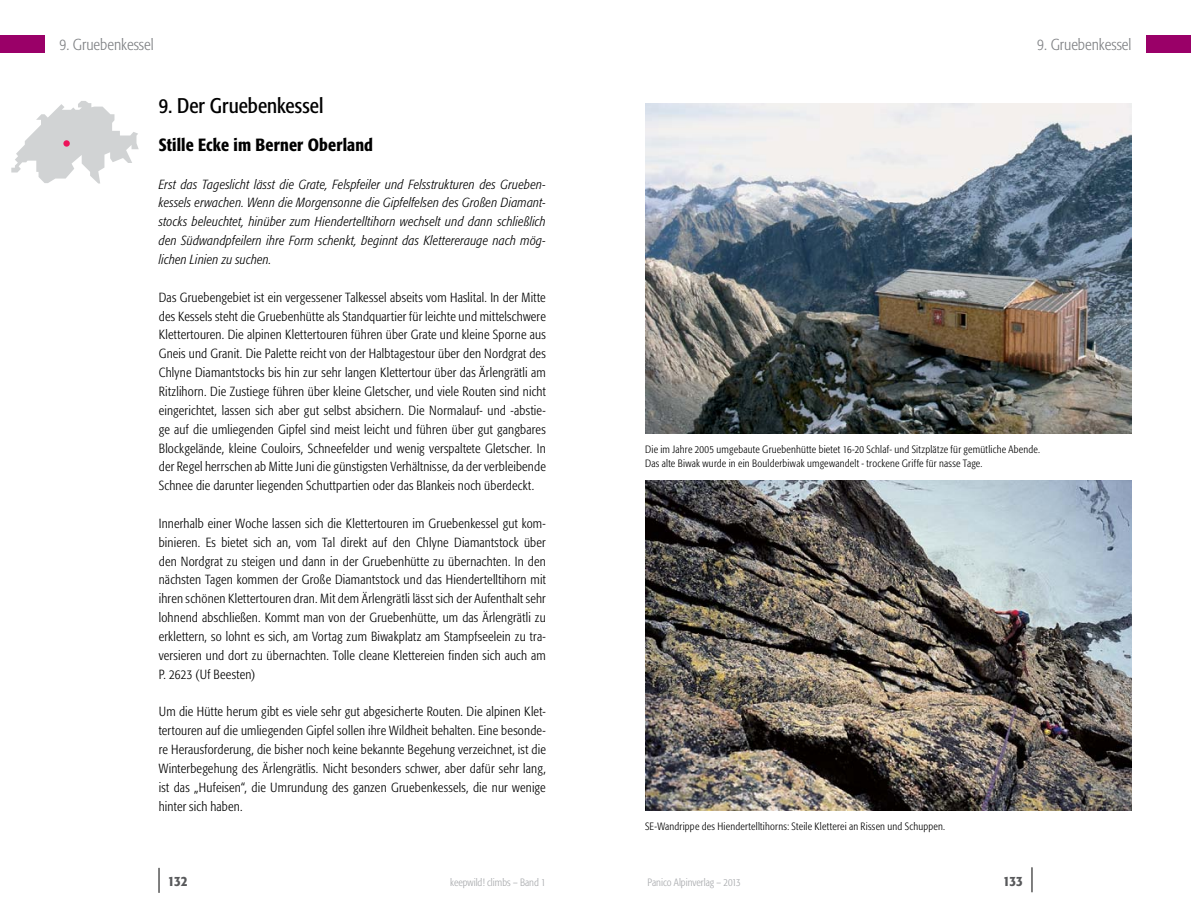
<style>
.page{position:relative;width:1191px;height:918px;background:#fff}
.page>*{position:absolute;margin:0;border:0;box-sizing:border-box;transform-origin:0 0}
.t1{font:21px "Formata Condensed BQ";color:#000}
.t2{font:500 17.5px "Formata Condensed BQ";letter-spacing:.01em;color:#000}
.t3{font:300 15.75px "Formata Condensed BQ";color:#808285}
.t4{font:500 14px "Formata Condensed BQ";letter-spacing:-.015em;color:#58595b}
.t5{font:300 13.12px/18.9px "Formata Condensed BQ";letter-spacing:.015em;color:#000;text-align:justify}
.t6{font:italic 300 13.12px/18.9px "Formata Condensed BQ";letter-spacing:.015em;color:#000;text-align:justify}
.t7{font:300 10.5px/14px "Formata Condensed BQ";letter-spacing:.02em;color:#000}
.t8{font:300 10.5px "Formata Condensed BQ";color:#a7a9ac}
</style>
<div class="page">
<svg style="left:159px;top:868px;width:1px;height:24px"></svg>
<svg style="left:11px;top:101px;width:128px;height:82px"></svg>
<svg style="left:1031px;top:867px;width:1px;height:25px"></svg>
<div style="left:1146px;top:35px;width:45px;height:18px;background:#9a0068"></div>
<div style="left:0;top:35px;width:45px;height:18px;background:#9a0068"></div>
<img style="left:645px;top:481px;width:486px;height:329px">
<img style="left:645px;top:104px;width:486px;height:330px">
<svg style="left:63px;top:140px;width:7px;height:7px"></svg>
<p class="t3" style="left:60px;top:35px;width:96px">9. Gruebenkessel</p>
<p class="t1" style="left:159px;top:93px;width:166px">9. Der Gruebenkessel</p>
<p class="t2" style="left:159px;top:134px;width:216px">Stille Ecke im Berner Oberland</p>
<p class="t6" style="left:159px;top:175px;width:388px">Erst das Tageslicht lässt die Grate, Felspfeiler und Felsstrukturen des Grueben&shy;kessels erwachen. Wenn die Morgensonne die Gipfelfelsen des Großen Diamant&shy;stocks beleuchtet, hinüber zum Hiendertelltihorn wechselt und dann schließlich den Südwandpfeilern ihre Form schenkt, beginnt das Klettererauge nach mög&shy;lichen Linien zu suchen.</p>
<p class="t5" style="left:159px;top:288px;width:388px">Das Gruebengebiet ist ein vergessener Talkessel abseits vom Haslital. In der Mitte des Kessels steht die Gruebenhütte als Standquartier für leichte und mittelschwere Klettertouren. Die alpinen Klettertouren führen über Grate und kleine Sporne aus Gneis und Granit. Die Palette reicht von der Halbtagestour über den Nordgrat des Chlyne Diamantstocks bis hin zur sehr langen Klettertour über das Ärlengrätli am Ritzlihorn. Die Zustiege führen über kleine Gletscher, und viele Routen sind nicht eingerichtet, lassen sich aber gut selbst absichern. Die Normalauf- und -abstie&shy;ge auf die umliegenden Gipfel sind meist leicht und führen über gut gangbares Blockgelände, kleine Couloirs, Schneefelder und wenig verspaltete Gletscher. In der Regel herrschen ab Mitte Juni die günstigsten Verhältnisse, da der verbleibende Schnee die darunter liegenden Schuttpartien oder das Blankeis noch überdeckt.</p>
<p class="t5" style="left:159px;top:514px;width:388px">Innerhalb einer Woche lassen sich die Klettertouren im Gruebenkessel gut kom&shy;binieren. Es bietet sich an, vom Tal direkt auf den Chlyne Diamantstock über den Nordgrat zu steigen und dann in der Gruebenhütte zu übernachten. In den nächsten Tagen kommen der Große Diamantstock und das Hiendertelltihorn mit ihren schönen Klettertouren dran. Mit dem Ärlengrätli lässt sich der Aufenthalt sehr lohnend abschließen. Kommt man von der Gruebenhütte, um das Ärlengrätli zu erklettern, so lohnt es sich, am Vortag zum Biwakplatz am Stampfseelein zu tra&shy;versieren und dort zu übernachten. Tolle cleane Klettereien finden sich auch am P. 2623 (Uf Beesten)</p>
<p class="t5" style="left:159px;top:702px;width:388px">Um die Hütte herum gibt es viele sehr gut abgesicherte Routen. Die alpinen Klet&shy;tertouren auf die umliegenden Gipfel sollen ihre Wildheit behalten. Eine besonde&shy;re Herausforderung, die bisher noch keine bekannte Begehung verzeichnet, ist die Winterbegehung des Ärlengrätlis. Nicht besonders schwer, aber dafür sehr lang, ist das „Hufeisen“, die Umrundung des ganzen Gruebenkessels, die nur wenige hinter sich haben.</p>
<p class="t3" style="left:1037px;top:35px;width:96px">9. Gruebenkessel</p>
<p class="t7" style="left:645px;top:442px;width:396px">Die im Jahre 2005 umgebaute Gruebenhütte bietet 16-20 Schlaf- und Sitzplätze für gemütliche Abende.<br>Das alte Biwak wurde in ein Boulderbiwak umgewandelt - trockene Griffe für nasse Tage.</p>
<p class="t7" style="left:645px;top:819px;width:302px">SE-Wandrippe des Hiendertelltihorns: Steile Kletterei an Rissen und Schuppen.</p>
<p class="t4" style="left:168px;top:873px;width:21px">132</p>
<p class="t8" style="left:450px;top:876px;width:97px">keepwild! climbs – Band 1</p>
<p class="t8" style="left:647px;top:876px;width:95px">Panico Alpinverlag – 2013</p>
<p class="t4" style="left:1003px;top:873px;width:21px">133</p>
</div>
